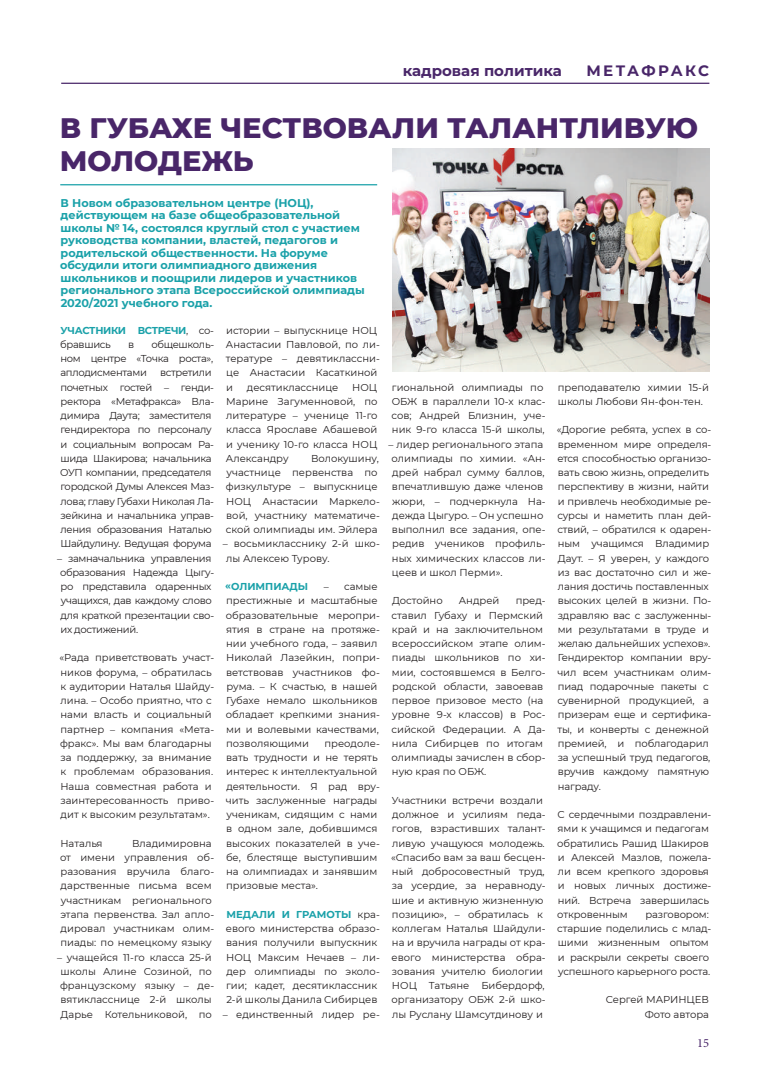
<style>
.page{position:relative;width:780px;height:1088px;background:#fff}
.page>*{position:absolute;margin:0;border:0;box-sizing:border-box;transform-origin:0 0}
.t1{font:800 28.75px/33.8px "Montserrat";color:#492669}
.t2{font:700 15px "Montserrat";color:#492669}
.t3{font:700 15px "Montserrat";letter-spacing:.155em;color:#492669}
.t4{font:12.5px "Minion Pro";color:#492669}
.t5{font:700 11.25px/12.5px "Montserrat";color:#1aa1a9}
.t6{font:10px/14.2px "Montserrat";color:#231f20}
.t7{font:10px/14.2px "Montserrat";letter-spacing:-.03em;color:#231f20}
.t8{font:700 10px "Montserrat";color:#1aa1a9}
.s1{font-weight:700;color:#1aa1a9}
</style>
<div class="page">
<hr style="left:61px;top:83px;width:648px;height:1px;background:#492669">
<hr style="left:60px;top:184px;width:317px;height:1px;background:#1aa1a9">
<img style="left:392px;top:148px;width:317px;height:224px">
<h2 class="t2" style="left:402px;top:59px;width:161px">кадровая политика</h2>
<h2 class="t3" style="left:586px;top:59px;width:124px">МЕТАФРАКС</h2>
<h1 class="t1" style="left:60px;top:109px;width:639px">В ГУБАХЕ ЧЕСТВОВАЛИ ТАЛАНТлИВУЮ<br>МОЛОДЕЖЬ</h1>
<p class="t5" style="left:60px;top:196px;width:306px">В Н овом образовательном центре (НО Ц), действующем на базе общеобразовательной школы № 14, состоялся круглый стол с участием руководства компании, властей, педагогов и родительской общественности. Н а форуме обсудили итоги олимпиадного движения школьников и поощрили лидеров и участников регионального этапа Всероссийской олимпиады 2020/2021 учебного года.</p>
<p class="t8" style="left:61px;top:323px;width:23px">Участ</p>
<p class="t8" style="left:95px;top:323px;width:50px">ники встре</p>
<p class="t6" style="left:171px;top:322px;width:45px"><span class="s1">чи</span>, со-</p>
<p class="t7" style="left:60px;top:337px;width:52px">бравшись</p>
<p class="t6" style="left:128px;top:337px;width:8px">в</p>
<p class="t6" style="left:60px;top:337px;width:155px;text-align:justify;text-indent:91px">общешколь&shy;ном центре «Точка роста», аплодисментами</p>
<p class="t7" style="left:60px;top:365px;width:155px;text-indent:100px">встретили почетных гостей – генди&shy;ректора «Метафракса» Вла&shy;димира Даута; заместителя гендиректора по персоналу и социальным вопросам Ра&shy;шида Шакирова; начальника<br>ОУП компании, председателя городской Думы Алексея Маз&shy;лова; главу Губахи Николая Ла&shy;зейкина и начальника управ&shy;ления образования Наталью<br>Шайдулину. Ведущая форума</p>
<p class="t7" style="left:60px;top:550px;width:156px;text-indent:-3px">– замначальника управления образования Надежда Цыгу&shy;ро представила одаренных учащихся, дав каждому слово для краткой презентации сво&shy;их достижений.</p>
<p class="t6" style="left:59px;top:650px;width:156px">«Рада приветствовать участ&shy;ников форума, – обратилась к аудитории Наталья Шайду&shy;лина. – Особо приятно, что с нами власть и социальный партнер – компания «Мета&shy;фракс». Мы вам благодарны за поддержку, за внимание к проблемам образования.<br>Наша совместная работа и заинтересованность приво&shy;дит к высоким результатам».</p>
<p class="t6" style="left:60px;top:835px;width:44px">Наталья</p>
<p class="t6" style="left:60px;top:835px;width:156px;text-indent:72px">Владимировна от имени управления об&shy;разования вручила благо&shy;дарственные письма всем участникам регионального этапа первенства. Зал апло&shy;дировал участникам олим&shy;пиады: по немецкому языку</p>
<p class="t6" style="left:57px;top:949px;width:159px;text-align:center">– учащейся 11-го класса 25-й школы Алине Созиной, по французскому языку – де&shy;вятикласснице 2-й школы<br>Дарье Котельниковой, по</p>
<p class="t6" style="left:226px;top:322px;width:155px">истории – выпускнице НОЦ<br>Анастасии Павловой, по ли&shy;тературе – девятиклассни&shy;це Анастасии Касаткиной и</p>
<p class="t6" style="left:226px;top:379px;width:153px;text-align:justify;text-indent:126px">НОЦ Марине Загуменновой, по литературе – ученице 11-го класса Ярославе Абашевой и ученику 10-го класса НОЦ Александру</p>
<p class="t6" style="left:247px;top:379px;width:93px">десятикласснице</p>
<p class="t6" style="left:226px;top:451px;width:156px;text-indent:85px">Волокушину, участнице первенства по физкультуре – выпускнице<br>НОЦ Анастасии Маркело&shy;вой, участнику математиче&shy;ской олимпиады им. Эйлера</p>
<p class="t6" style="left:226px;top:536px;width:155px;text-indent:-3px">– восьмикласснику 2-й шко&shy;лы Алексею Турову.</p>
<p class="t8" style="left:225px;top:579px;width:84px">«Олим пиады</p>
<p class="t6" style="left:226px;top:579px;width:156px;text-indent:98px">– самые престижные и масштабные образовательные меропри&shy;ятия в стране на протяже&shy;нии учебного года, – заявил<br>Николай Лазейкин, попри&shy;ветствовав участников фо&shy;рума. – К счастью, в нашей<br>Губахе немало школьников обладает крепкими знания&shy;ми и волевыми качествами, позволяющими</p>
<p class="t6" style="left:226px;top:736px;width:155px;text-indent:99px">преодоле&shy;вать трудности и не терять интерес к интеллектуальной деятельности. Я рад вру&shy;чить заслуженные награды ученикам, сидящим с нами в одном зале, добившимся высоких показателей в уче&shy;бе, блестяще выступившим на олимпиадах и занявшим призовые места».</p>
<p class="t8" style="left:226px;top:907px;width:78px">Медали и грам</p>
<p class="t6" style="left:226px;top:907px;width:156px;text-indent:101px"><span class="s1">оты</span> кра&shy;евого министерства образо&shy;вания получили выпускник<br>НОЦ Максим Нечаев – ли&shy;дер олимпиады по эколо&shy;гии; кадет, десятиклассник<br>2-й школы Данила Сибирцев</p>
<p class="t6" style="left:223px;top:1006px;width:159px">– единственный лидер ре-</p>
<p class="t6" style="left:391px;top:379px;width:156px">гиональной олимпиады по<br>ОБЖ в параллели 10-х клас&shy;сов; Андрей Близнин, уче&shy;ник 9-го класса 15-й школы,</p>
<p class="t6" style="left:391px;top:436px;width:156px;text-indent:-3px">– лидер регионального этапа олимпиады по химии. «Ан&shy;дрей набрал сумму баллов, впечатлившую даже членов жюри, – подчеркнула На&shy;дежда Цыгуро. – Он успешно выполнил все задания, опе&shy;редив учеников профиль&shy;ных химических классов ли&shy;цеев и школ Перми».</p>
<p class="t6" style="left:392px;top:593px;width:52px">Достойно</p>
<p class="t6" style="left:459px;top:593px;width:42px">Андрей</p>
<p class="t6" style="left:391px;top:593px;width:156px;text-indent:124px">пред&shy;ставил Губаху и Пермский край и на заключительном всероссийском этапе олим&shy;пиады школьников по хи&shy;мии, состоявшемся в Белго&shy;родской области, завоевав первое призовое место (на уровне 9-х классов) в Рос&shy;сийской Федерации. А Да&shy;нила Сибирцев по итогам олимпиады зачислен в сбор&shy;ную края по ОБЖ.</p>
<p class="t6" style="left:391px;top:793px;width:156px">Участники встречи воздали должное и усилиям педа&shy;гогов, взрастивших талант&shy;ливую учащуюся молодежь. «Спасибо вам за ваш бесцен&shy;ный добросовестный труд, за усердие, за неравноду&shy;шие и активную жизненную позицию», – обратилась к коллегам Наталья Шайдули&shy;на и вручила награды от кра&shy;евого министерства обра&shy;зования учителю биологии<br>НОЦ Татьяне Бибердорф, организатору ОБЖ 2-й шко&shy;лы Руслану Шамсутдинову и</p>
<p class="t6" style="left:557px;top:379px;width:153px">преподавателю химии 15-й школы Любови Ян-фон-тен.</p>
<p class="t6" style="left:556px;top:422px;width:156px">«Дорогие ребята, успех в со&shy;временном мире определя&shy;ется способностью организо&shy;вать свою жизнь, определить перспективу в жизни, найти и привлечь необходимые ре&shy;сурсы и наметить план дей&shy;ствий, – обратился к одарен&shy;ным учащимся Владимир<br>Даут. – Я уверен, у каждого из вас достаточно сил и же&shy;лания достичь поставленных высоких целей в жизни. По&shy;здравляю вас с заслуженны&shy;ми результатами в труде и желаю дальнейших успехов».<br>Гендиректор компании вру&shy;чил всем участникам олим&shy;пиад подарочные пакеты с сувенирной продукцией, а призерам еще и сертифика&shy;ты, и конверты с денежной премией, и поблагодарил за успешный труд педагогов, вручив каждому памятную награду.</p>
<p class="t6" style="left:557px;top:807px;width:156px">С сердечными поздравлени&shy;ями к учащимся и педагогам обратились Рашид Шакиров и Алексей Мазлов, пожела&shy;ли всем крепкого здоровья и новых личных достиже&shy;ний. Встреча завершилась откровенным</p>
<p class="t6" style="left:557px;top:907px;width:156px;text-indent:88px">разговором: старшие поделились с млад&shy;шими жизненным опытом и раскрыли секреты своего успешного карьерного роста.</p>
<p class="t6" style="left:606px;top:992px;width:105px;text-align:right">Сергей МАРИНЦЕВ<br>Фото автора</p>
<p class="t4" style="left:697px;top:1035px;width:13px">15</p>
</div>
